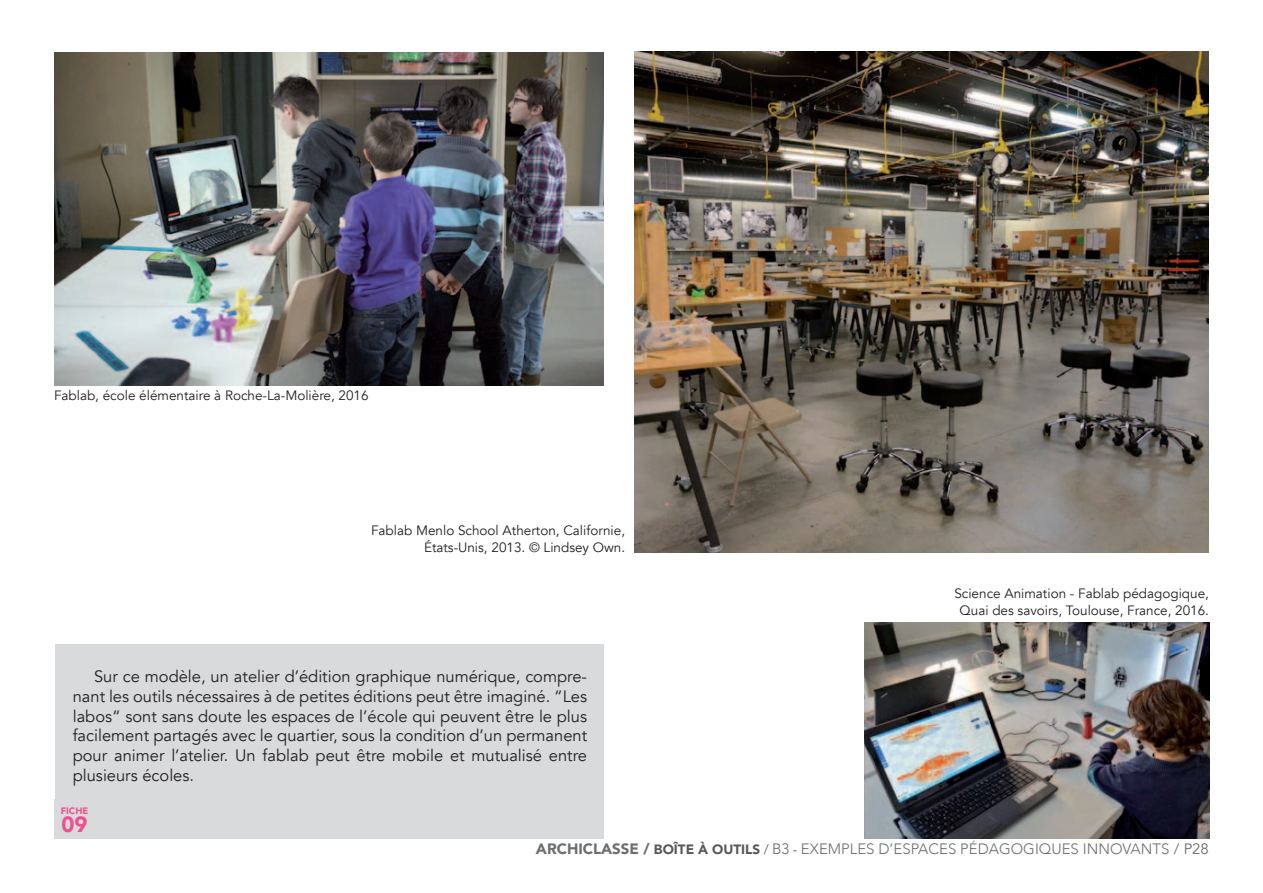
<style>
.page{position:relative;width:1263px;height:893px;background:#fff}
.page>*{position:absolute;margin:0;border:0;box-sizing:border-box;transform-origin:0 0}
.t1{font:900 21.9px "Avenir";color:#ef508d}
.t2{font:16.5px/19.8px "Avenir";color:#231f20;text-align:justify}
.t3{font:300 15px "Avenir";color:#6c6d70}
.t4{font:13.5px/16.2px "Avenir";color:#231f20;text-align:right}
.t5{font:900 9.3px "Avenir";color:#ef508d}
.s1{font-weight:900}
.s2{font-weight:900;font-size:13.5px;color:#57585a}
.s3{font-size:13.5px;color:#57585a}
.s4{font-weight:400}
</style>
<div class="page">
<div style="left:55px;top:644px;width:548px;height:194px;background:#d9dadc"></div>
<img style="left:635px;top:51px;width:574px;height:502px">
<img style="left:865px;top:623px;width:344px;height:216px">
<img style="left:54px;top:52px;width:549px;height:334px">
<div style="left:54px;top:800px;width:41px;height:39px;background:#d9dadc"></div>
<p class="t4" style="left:54px;top:387px;width:316px">Fablab, école élémentaire à Roche-La-Molière, 2016</p>
<p class="t4" style="left:371px;top:523px;width:256px">Fablab Menlo School Atherton, Californie,<br>États-Unis, 2013. © Lindsey Own.</p>
<p class="t2" style="left:73px;top:667px;width:516px;text-indent:21px">Sur ce modèle, un atelier d’édition graphique numérique, compre&shy;nant les outils nécessaires à de petites éditions peut être imaginé. “Les labos“ sont sans doute les espaces de l’école qui peuvent être le plus facilement partagés avec le quartier, sous la condition d’un permanent pour animer l’atelier. Un fablab peut être mobile et mutualisé entre plusieurs écoles.</p>
<p class="t5" style="left:61px;top:803px;width:29px">FICHE</p>
<h1 class="t1" style="left:61px;top:805px;width:28px">09</h1>
<p class="t4" style="left:954px;top:586px;width:256px;text-align:center">Science Animation - Fablab pédagogique,<br>Quai des savoirs, Toulouse, France, 2016.</p>
<p class="t3" style="left:536px;top:840px;width:674px"><span class="s1">ARCHICLASSE /</span> <span class="s2">BOÎTE À OUTILS</span> <span class="s3">/</span> B3 <span class="s3">-</span> EXEMPLES D’ESPACES PÉDAGOGIQUES INNOVANTS <span class="s4">/ P28</span></p>
</div>
